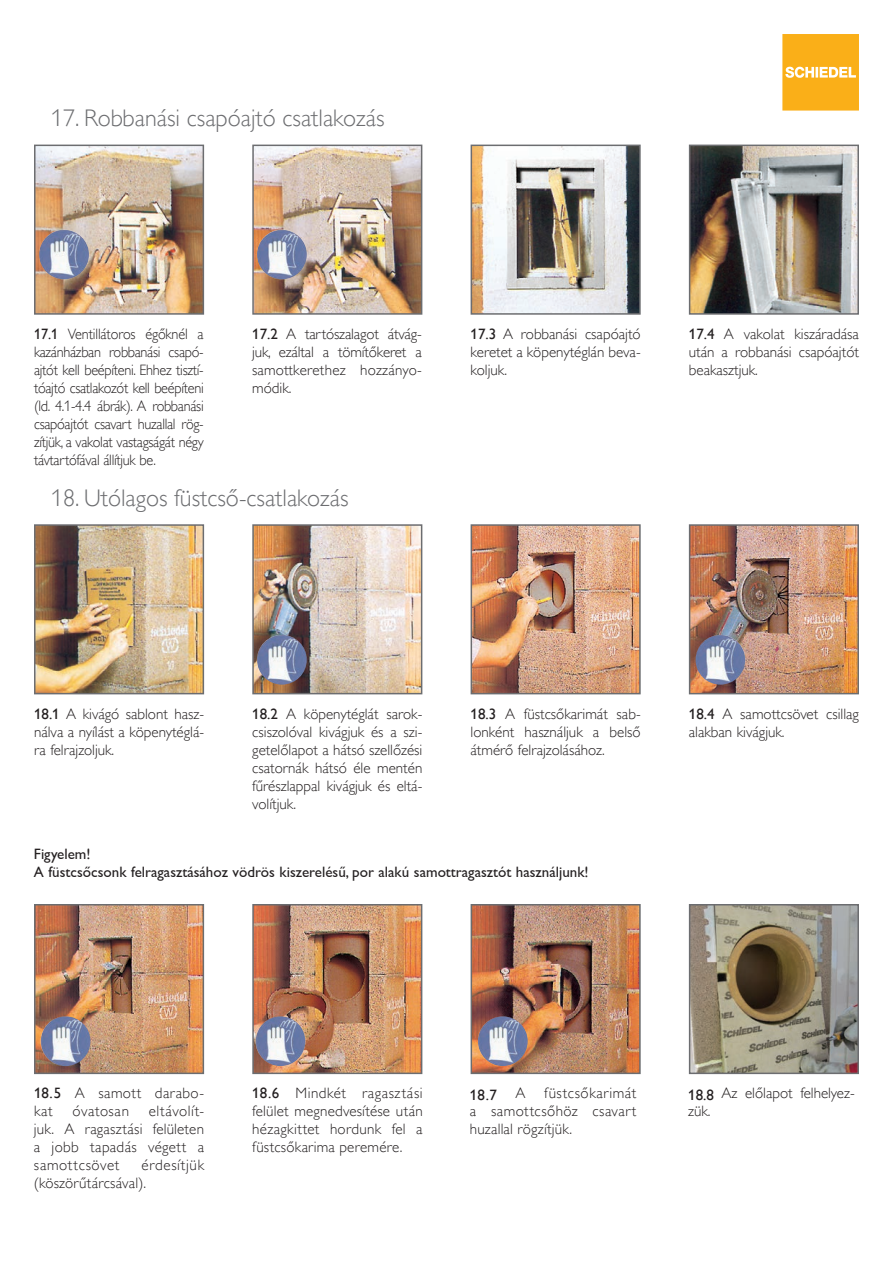
<style>
.page{position:relative;width:893px;height:1263px;background:#fff}
.page>*{position:absolute;margin:0;border:0;box-sizing:border-box;transform-origin:0 0}
.t1{font:24px "Gill Sans Alt One WGL Light";color:#6c6d70}
.t2{font:15px/18px "Gill Sans Alt One WGL Light";color:#231f20;text-align:justify}
.t3{font:15px/18px "Gill Sans Alt One WGL Light";color:#231f20;text-align:justify;scale:.95 1}
.t4{font:15px/18px "Gill Sans Alt One WGL";color:#231f20}
.t5{font:15px/18px "Gill Sans Alt One WGL Light";letter-spacing:.025em;color:#231f20}
.t6{font:15px/18px "Gill Sans Alt One WGL Light";letter-spacing:.03em;color:#231f20}
.t7{font:15px "Gill Sans Alt One WGL Light";letter-spacing:.04em;color:#231f20}
.s1{font-family:"Gill Sans Alt One WGL"}
</style>
<div class="page">
<svg style="left:782px;top:34px;width:77px;height:77px;background:#fab52b"></svg>
<img style="left:37px;top:148px;width:164px;height:164px">
<div style="left:34px;top:145px;width:170px;height:170px;border:2px solid #6c6d70"></div>
<img style="left:255px;top:148px;width:164px;height:164px">
<div style="left:252px;top:145px;width:170px;height:170px;border:2px solid #6c6d70"></div>
<img style="left:474px;top:148px;width:164px;height:164px">
<div style="left:471px;top:145px;width:170px;height:170px;border:2px solid #6c6d70"></div>
<img style="left:692px;top:148px;width:164px;height:164px">
<div style="left:689px;top:145px;width:170px;height:170px;border:2px solid #6c6d70"></div>
<img style="left:37px;top:907px;width:164px;height:164px">
<div style="left:34px;top:904px;width:170px;height:170px;border:2px solid #6c6d70"></div>
<img style="left:255px;top:907px;width:164px;height:164px">
<div style="left:252px;top:904px;width:170px;height:170px;border:2px solid #6c6d70"></div>
<img style="left:474px;top:907px;width:164px;height:164px">
<div style="left:471px;top:904px;width:170px;height:170px;border:2px solid #6c6d70"></div>
<img style="left:37px;top:527px;width:164px;height:164px">
<div style="left:34px;top:524px;width:170px;height:170px;border:2px solid #6c6d70"></div>
<img style="left:255px;top:527px;width:164px;height:164px">
<div style="left:252px;top:524px;width:170px;height:170px;border:2px solid #6c6d70"></div>
<img style="left:474px;top:527px;width:164px;height:164px">
<div style="left:471px;top:524px;width:170px;height:170px;border:2px solid #6c6d70"></div>
<img style="left:692px;top:527px;width:164px;height:164px">
<div style="left:689px;top:524px;width:170px;height:170px;border:2px solid #6c6d70"></div>
<img style="left:692px;top:907px;width:164px;height:164px">
<div style="left:689px;top:904px;width:170px;height:170px;border:2px solid #6c6d70"></div>
<img style="left:39px;top:230px;width:50px;height:49px;border-radius:25px">
<img style="left:257px;top:230px;width:50px;height:49px;border-radius:25px">
<img style="left:257px;top:635px;width:50px;height:50px;border-radius:25px">
<img style="left:696px;top:635px;width:49px;height:50px;border-radius:25px">
<img style="left:41px;top:1016px;width:49px;height:50px;border-radius:25px">
<img style="left:478px;top:1016px;width:50px;height:50px;border-radius:25px">
<img style="left:256px;top:1016px;width:49px;height:50px;border-radius:25px">
<h1 class="t1" style="left:51px;top:102px;width:335px">17. Robbanási csapóajtó csatlakozás</h1>
<p class="t3" style="left:34px;top:325px;width:180px"><span class="s1">17.1</span> Ventillátoros égőknél a kazánházban robbanási csapó&shy;ajtót kell beépíteni. Ehhez tisztí&shy;tóajtó csatlakozót kell beépíteni (ld. 4.1-4.4 ábrák). A robbanási csapóajtót csavart huzallal rög&shy;zítjük, a vakolat vastagságát négy távtartófával állítjuk be.</p>
<p class="t2" style="left:471px;top:325px;width:172px"><span class="s1">17.3</span> A robbanási csapóajtó keretet a köpenytéglán beva&shy;koljuk.</p>
<p class="t2" style="left:689px;top:325px;width:172px"><span class="s1">17.4</span> A vakolat kiszáradása után a robbanási csapóajtót beakasztjuk.</p>
<p class="t2" style="left:252px;top:325px;width:171px"><span class="s1">17.2</span> A tartószalagot átvág&shy;juk, ezáltal a tömítőkeret a samottkerethez hozzányo&shy;módik.</p>
<h1 class="t1" style="left:51px;top:482px;width:299px">18. Utólagos füstcső-csatlakozás</h1>
<p class="t2" style="left:34px;top:705px;width:172px"><span class="s1">18.1</span> A kivágó sablont hasz&shy;nálva a nyílást a köpenytéglá&shy;ra felrajzoljuk.</p>
<p class="t2" style="left:252px;top:705px;width:172px"><span class="s1">18.2</span> A köpenytéglát sarok&shy;csiszolóval kivágjuk és a szi&shy;getelőlapot a hátsó szellőzési csatornák hátsó éle mentén fűrészlappal kivágjuk és eltá&shy;volítjuk.</p>
<p class="t2" style="left:471px;top:705px;width:172px"><span class="s1">18.3</span> A füstcsőkarimát sab&shy;lonként használjuk a belső átmérő felrajzolásához.</p>
<p class="t2" style="left:689px;top:705px;width:172px"><span class="s1">18.4</span> A samottcsövet csillag alakban kivágjuk.</p>
<p class="t4" style="left:34px;top:845px;width:556px">Figyelem!<br>A füstcsőcsonk felragasztásához vödrös kiszerelésű, por alakú samottragasztót használjunk!</p>
<p class="t6" style="left:34px;top:1084px;width:172px"><span class="s1">18.5</span> A samott darabo&shy;kat</p>
<p class="t2" style="left:34px;top:1102px;width:172px;text-indent:115px">eltávolít&shy;juk. A ragasztási felületen a jobb tapadás végett a samottcsövet</p>
<p class="t7" style="left:73px;top:1101px;width:58px">óvatosan</p>
<p class="t5" style="left:34px;top:1156px;width:172px;text-indent:107px">érdesítjük (köszörűtárcsával).</p>
<p class="t2" style="left:252px;top:1084px;width:172px"><span class="s1">18.6</span> Mindkét ragasztási felület megnedvesítése után hézagkittet hordunk fel a füstcsőkarima peremére.</p>
<p class="t2" style="left:688px;top:1084px;width:168px"><span class="s1">18.8</span> Az előlapot felhelyez&shy;zük.</p>
<p class="t2" style="left:470px;top:1084px;width:168px"><span class="s1">18.7</span> A füstcsőkarimát a samottcsőhöz csavart huzallal rögzítjük.</p>
</div>
